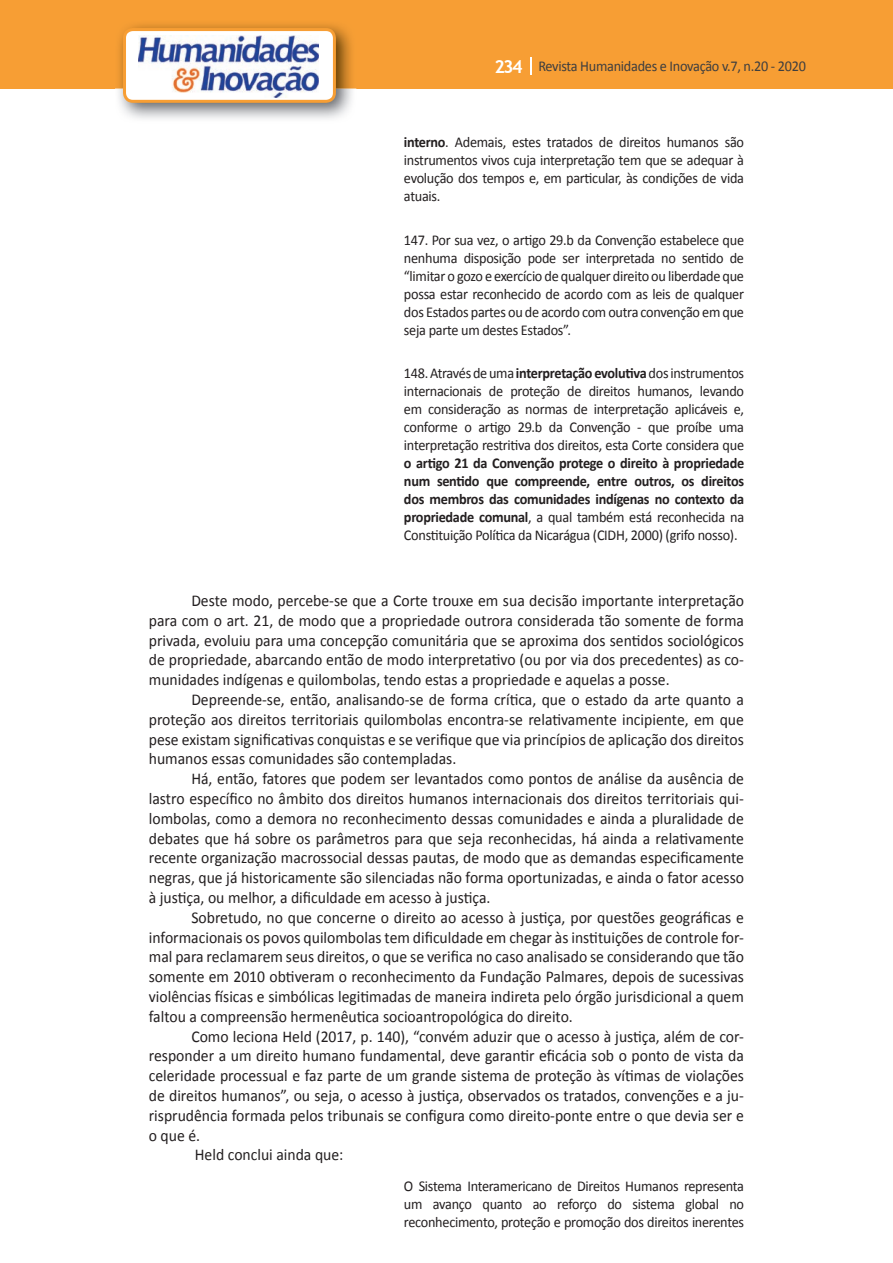
<style>
.page{position:relative;width:893px;height:1263px;background:#fff}
.page>*{position:absolute;margin:0;border:0;box-sizing:border-box;transform-origin:0 0}
.t1{font:16.5px/19.8px "Calibri";color:#231f20;text-align:justify;scale:.95 1}
.t2{font:15px/18px "Calibri";letter-spacing:-.02em;color:#231f20;text-align:justify;scale:.95 1}
.t3{font:700 15px/18px "Calibri";letter-spacing:-.02em;color:#231f20;text-align:justify;scale:.95 1}
.t4{font:15px "Calibri";letter-spacing:-.02em;color:#3e3e3f;scale:.95 1}
.s1{font-family:"Trebuchet MS";font-weight:700;font-size:18px;color:#fff}
.s2{font-weight:700}
.s3{font-weight:400}
</style>
<div class="page">
<div style="left:0;top:0;width:893px;height:88px;background:#f79e34"></div>
<svg style="left:530px;top:57px;width:2px;height:18px"></svg>
<img style="left:115px;top:24px;width:241px;height:95px">
<svg style="left:123px;top:28px;width:213px;height:75px"></svg>
<p class="t4" style="left:495px;top:57px;width:329px"><span class="s1">234</span> Revista Humanidades e Inovação v.7, n.20 - 2020</p>
<p class="t2" style="left:404px;top:133px;width:360px"><span class="s2">interno</span>. Ademais, estes tratados de direitos humanos são instrumentos vivos cuja interpretação tem que se adequar à evolução dos tempos e, em particular, às condições de vida atuais.</p>
<p class="t2" style="left:404px;top:231px;width:360px">147. Por sua vez, o artigo 29.b da Convenção estabelece que nenhuma disposição pode ser interpretada no sentido de “limitar o gozo e exercício de qualquer direito ou liberdade que possa estar reconhecido de acordo com as leis de qualquer dos Estados partes ou de acordo com outra convenção em que seja parte um destes Estados”.</p>
<p class="t2" style="left:404px;top:364px;width:360px">148. Através de uma <span class="s2">interpretação evolutiva</span> dos instrumentos internacionais de proteção de direitos humanos, levando em consideração as normas de interpretação aplicáveis e, conforme o artigo 29.b da Convenção - que proíbe uma interpretação restritiva dos direitos, esta Corte considera que</p>
<p class="t3" style="left:404px;top:454px;width:360px">o artigo 21 da Convenção protege o direito à propriedade num sentido que compreende, entre outros, os direitos dos membros das comunidades indígenas no contexto da propriedade comunal<span class="s3">, a qual também está reconhecida na Constituição Política da Nicarágua (CIDH, 2000) (grifo nosso).</span></p>
<p class="t1" style="left:149px;top:591px;width:628px;text-indent:43px">Deste modo, percebe-se que a Corte trouxe em sua decisão importante interpretação para com o art. 21, de modo que a propriedade outrora considerada tão somente de forma privada, evoluiu para uma concepção comunitária que se aproxima dos sentidos sociológicos de propriedade, abarcando então de modo interpretativo (ou por via dos precedentes) as co&shy;munidades indígenas e quilombolas, tendo estas a propriedade e aquelas a posse.</p>
<p class="t1" style="left:149px;top:690px;width:628px;text-indent:43px">Depreende-se, então, analisando-se de forma crítica, que o estado da arte quanto a proteção aos direitos territoriais quilombolas encontra-se relativamente incipiente, em que pese existam significativas conquistas e se verifique que via princípios de aplicação dos direitos humanos essas comunidades são contempladas.</p>
<p class="t1" style="left:149px;top:769px;width:628px;text-indent:43px">Há, então, fatores que podem ser levantados como pontos de análise da ausência de lastro específico no âmbito dos direitos humanos internacionais dos direitos territoriais qui&shy;lombolas, como a demora no reconhecimento dessas comunidades e ainda a pluralidade de debates que há sobre os parâmetros para que seja reconhecidas, há ainda a relativamente recente organização macrossocial dessas pautas, de modo que as demandas especificamente negras, que já historicamente são silenciadas não forma oportunizadas, e ainda o fator acesso à justiça, ou melhor, a dificuldade em acesso à justiça.</p>
<p class="t1" style="left:149px;top:907px;width:628px;text-indent:43px">Sobretudo, no que concerne o direito ao acesso à justiça, por questões geográficas e informacionais os povos quilombolas tem dificuldade em chegar às instituições de controle for&shy;mal para reclamarem seus direitos, o que se verifica no caso analisado se considerando que tão somente em 2010 obtiveram o reconhecimento da Fundação Palmares, depois de sucessivas violências físicas e simbólicas legitimadas de maneira indireta pelo órgão jurisdicional a quem faltou a compreensão hermenêutica socioantropológica do direito.</p>
<p class="t1" style="left:191px;top:1026px;width:583px">Como leciona Held (2017, p. 140), “convém aduzir que o acesso à justiça, além de cor-</p>
<p class="t1" style="left:149px;top:1046px;width:628px">responder a um direito humano fundamental, deve garantir eficácia sob o ponto de vista da</p>
<p class="t1" style="left:149px;top:1066px;width:628px">celeridade processual e faz parte de um grande sistema de proteção às vítimas de violações</p>
<p class="t1" style="left:149px;top:1086px;width:628px">de direitos humanos”, ou seja, o acesso à justiça, observados os tratados, convenções e a ju-</p>
<p class="t1" style="left:149px;top:1105px;width:628px">risprudência formada pelos tribunais se configura como direito-ponte entre o que devia ser e</p>
<p class="t1" style="left:149px;top:1125px;width:56px">o que é.</p>
<p class="t1" style="left:195px;top:1145px;width:158px">Held conclui ainda que:</p>
<p class="t2" style="left:404px;top:1177px;width:360px">O Sistema Interamericano de Direitos Humanos representa um avanço quanto ao reforço do sistema global no reconhecimento, proteção e promoção dos direitos inerentes</p>
</div>
